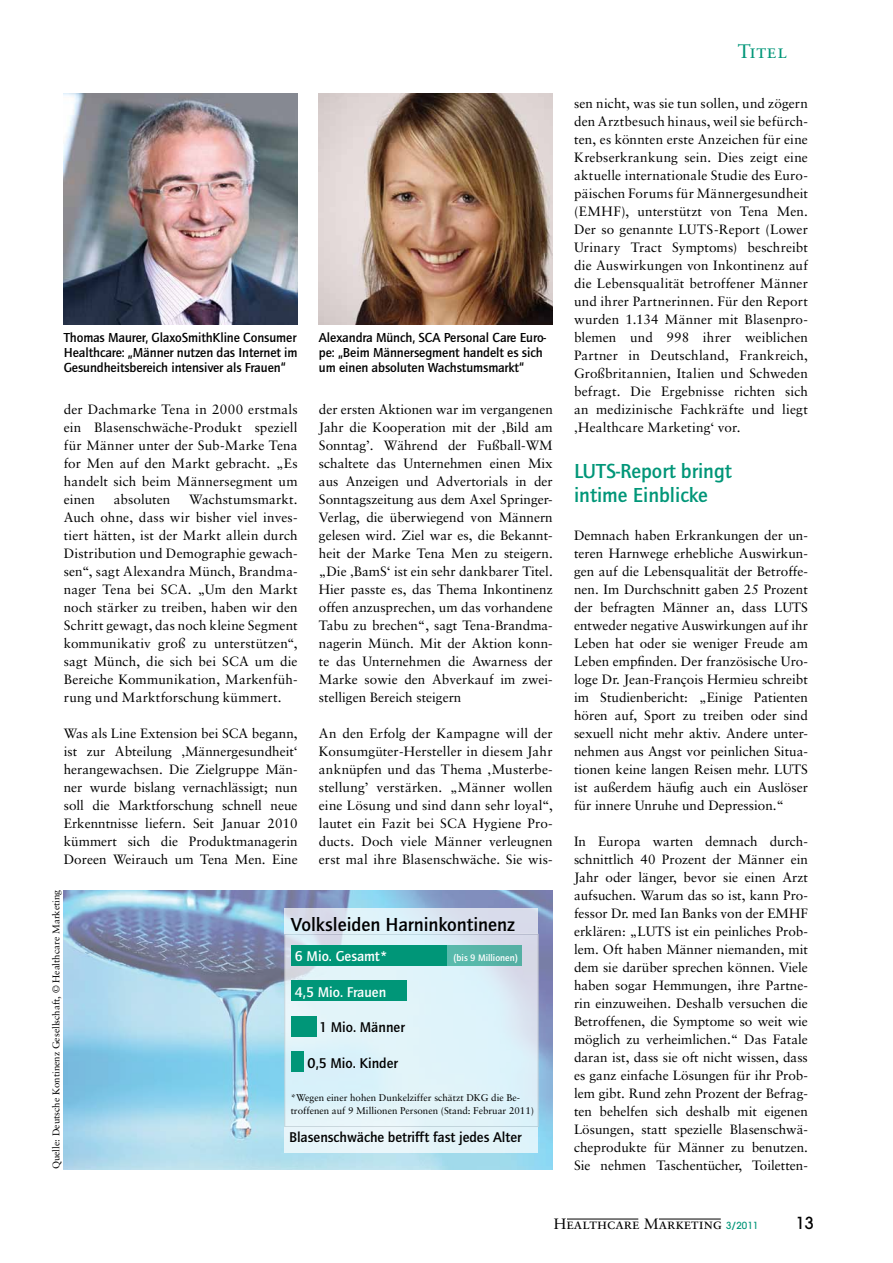
<style>
.page{position:relative;width:893px;height:1263px;background:#fff}
.page>*{position:absolute;margin:0;border:0;box-sizing:border-box;transform-origin:0 0}
.t1{font:500 21px/24px "Quay Sans ITC Std";color:#009678}
.t2{font:500 19.5px "Quay Sans ITC Std";color:#000}
.t3{font:19.5px "Sabon Roman SC";letter-spacing:.025em;color:#009678}
.t4{font:500 16.5px "Avant Garde";color:#000}
.t5{font:15px "Sabon Roman SC";color:#000}
.t6{font:500 14.7px "Quay Sans ITC Std";color:#000}
.t7{font:500 14.7px "Quay Sans ITC Std";color:#fff}
.t8{font:13.5px/18px "Sabon";color:#000;text-align:justify}
.t9{font:500 13.5px/15px "Quay Sans ITC Std";letter-spacing:-.005em;color:#000;text-align:justify}
.t10{font:9.75px/13px "Sabon";color:#000}
.t11{font:500 9.75px "Quay Sans ITC Std";color:#fff}
.s1{font-family:"Avant Garde";font-weight:500;font-size:9.75px;color:#009678}
</style>
<div class="page">
<hr style="left:567px;top:1219px;width:71px;height:1px;background:#000">
<hr style="left:659px;top:1219px;width:62px;height:1px;background:#000">
<img style="left:64px;top:890px;width:489px;height:279px">
<img style="left:64px;top:94px;width:234px;height:230px">
<img style="left:319px;top:94px;width:234px;height:230px">
<svg style="left:284px;top:934px;width:254px;height:193px;background:#dceff6"></svg>
<div style="left:284px;top:1127px;width:254px;height:25px;background:#e6f5f9"></div>
<svg style="left:284px;top:908px;width:254px;height:26px;background:#dae5f0"></svg>
<div style="left:291px;top:944px;width:231px;height:21px;background:#57b5a8"></div>
<div style="left:291px;top:944px;width:155px;height:21px;background:#009678"></div>
<div style="left:291px;top:980px;width:116px;height:21px;background:#009678"></div>
<div style="left:291px;top:1016px;width:25px;height:21px;background:#009678"></div>
<div style="left:291px;top:1051px;width:13px;height:21px;background:#009678"></div>
<p class="t9" style="left:64px;top:330px;width:235px">Thomas Maurer, GlaxoSmithKline Consumer Healthcare: „Männer nutzen das Internet im Gesundheitsbereich intensiver als Frauen“</p>
<p class="t9" style="left:319px;top:330px;width:229px;text-align:left">Alexandra Münch, SCA Personal Care Euro&shy;pe: „Beim Männersegment handelt es sich um einen absoluten Wachstumsmarkt“</p>
<p class="t8" style="left:64px;top:400px;width:235px">der Dachmarke Tena in 2000 erstmals ein Blasenschwäche-Produkt speziell für Männer unter der Sub-Marke Tena for Men auf den Markt gebracht. „Es handelt sich beim Männersegment um einen</p>
<p class="t8" style="left:64px;top:490px;width:235px;text-indent:126px">Wachstumsmarkt.<br>Auch ohne, dass wir bisher viel inves&shy;tiert hätten, ist der Markt allein durch Distribution und Demographie gewach&shy;sen“, sagt Alexandra Münch, Brandma&shy;nager Tena bei SCA. „Um den Markt noch stärker zu treiben, haben wir den Schritt gewagt, das noch kleine Segment kommunikativ groß zu unterstützen“, sagt Münch, die sich bei SCA um die Bereiche Kommunikation, Markenfüh&shy;rung und Marktforschung kümmert.</p>
<p class="t8" style="left:64px;top:724px;width:235px">Was als Line Extension bei SCA begann, ist zur Abteilung ‚Männergesundheit‘ herangewachsen. Die Zielgruppe Män&shy;ner wurde bislang vernachlässigt; nun soll die Marktforschung schnell neue Erkenntnisse liefern. Seit Januar 2010 kümmert sich die Produktmanagerin Doreen Weirauch um Tena Men. Eine</p>
<p class="t8" style="left:114px;top:490px;width:58px">absoluten</p>
<p class="t8" style="left:319px;top:400px;width:235px">der ersten Aktionen war im vergangenen Jahr die Kooperation mit der ‚Bild am Sonntag’. Während der Fußball-WM schaltete das Unternehmen einen Mix aus Anzeigen und Advertorials in der Sonntagszeitung aus dem Axel Springer-Verlag, die überwiegend von Männern gelesen wird. Ziel war es, die Bekannt&shy;heit der Marke Tena Men zu steigern. „Die ‚BamS‘ ist ein sehr dankbarer Titel.<br>Hier passte es, das Thema Inkontinenz offen anzusprechen, um das vorhandene Tabu zu brechen“, sagt Tena-Brandma&shy;nagerin Münch. Mit der Aktion konn&shy;te das Unternehmen die Awarness der Marke sowie den Abverkauf im zwei&shy;stelligen Bereich steigern</p>
<p class="t8" style="left:319px;top:724px;width:235px">An den Erfolg der Kampagne will der Konsumgüter-Hersteller in diesem Jahr anknüpfen und das Thema ‚Musterbe&shy;stellung’ verstärken. „Männer wollen eine Lösung und sind dann sehr loyal“, lautet ein Fazit bei SCA Hygiene Pro&shy;ducts. Doch viele Männer verleugnen erst mal ihre Blasenschwäche. Sie wis-</p>
<p class="t10" style="left:49px;top:1169px;width:281px;rotate:-90deg">Quelle: Deutsche Kontinenz Gesellschaft, © Healthcare Marketing</p>
<h2 class="t2" style="left:291px;top:913px;width:225px">Volksleiden Harninkontinenz</h2>
<p class="t7" style="left:295px;top:947px;width:94px">6 Mio. Gesamt*</p>
<p class="t7" style="left:295px;top:983px;width:93px">4,5 Mio. Frauen</p>
<p class="t6" style="left:319px;top:1019px;width:87px">1 Mio. Männer</p>
<p class="t6" style="left:308px;top:1054px;width:92px">0,5 Mio. Kinder</p>
<p class="t11" style="left:453px;top:952px;width:66px">(bis 9 Millionen)</p>
<p class="t10" style="left:291px;top:1091px;width:245px">*Wegen einer hohen Dunkelziffer schätzt DKG die Be&shy;troffenen auf 9 Millionen Personen (Stand: Februar 2011)</p>
<p class="t6" style="left:289px;top:1128px;width:234px">Blasenschwäche betrifft fast jedes Alter</p>
<h2 class="t3" style="left:738px;top:39px;width:50px">Titel</h2>
<p class="t8" style="left:574px;top:94px;width:235px">sen nicht, was sie tun sollen, und zögern den Arztbesuch hinaus, weil sie befürch&shy;ten, es könnten erste Anzeichen für eine Krebserkrankung sein. Dies zeigt eine aktuelle internationale Studie des Euro&shy;päischen Forums für Männergesundheit (EMHF), unterstützt von Tena Men.<br>Der so genannte LUTS-Report (Lower Urinary Tract Symptoms) beschreibt die Auswirkungen von Inkontinenz auf die Lebensqualität betroffener Männer und ihrer Partnerinnen. Für den Report wurden 1.134 Männer mit Blasenpro&shy;blemen und 998 ihrer weiblichen Partner in Deutschland, Frankreich, Großbritannien, Italien und Schweden befragt. Die Ergebnisse richten sich an medizinische Fachkräfte und liegt ‚Healthcare Marketing‘ vor.</p>
<h1 class="t1" style="left:574px;top:459px;width:159px">LUTS-Report bringt intime Einblicke</h1>
<p class="t8" style="left:574px;top:526px;width:235px">Demnach haben Erkrankungen der un&shy;teren Harnwege erhebliche Auswirkun&shy;gen auf die Lebensqualität der Betroffe&shy;nen. Im Durchschnitt gaben 25 Prozent der befragten Männer an, dass LUTS entweder negative Auswirkungen auf ihr Leben hat oder sie weniger Freude am Leben empfinden. Der französische Uro&shy;loge Dr. Jean-François Hermieu schreibt im Studienbericht: „Einige Patienten hören auf, Sport zu treiben oder sind sexuell nicht mehr aktiv. Andere unter&shy;nehmen aus Angst vor peinlichen Situa&shy;tionen keine langen Reisen mehr. LUTS ist außerdem häufig auch ein Auslöser für innere Unruhe und Depression.“</p>
<p class="t8" style="left:574px;top:832px;width:235px">In Europa warten demnach durch&shy;schnittlich 40 Prozent der Männer ein Jahr oder länger, bevor sie einen Arzt aufsuchen. Warum das so ist, kann Pro&shy;fessor Dr. med Ian Banks von der EMHF erklären: „LUTS ist ein peinliches Prob&shy;lem. Oft haben Männer niemanden, mit dem sie darüber sprechen können. Viele haben sogar Hemmungen, ihre Partne&shy;rin einzuweihen. Deshalb versuchen die Betroffenen, die Symptome so weit wie möglich zu verheimlichen.“ Das Fatale daran ist, dass sie oft nicht wissen, dass es ganz einfache Lösungen für ihr Prob&shy;lem gibt. Rund zehn Prozent der Befrag&shy;ten behelfen sich deshalb mit eigenen Lösungen, statt spezielle Blasenschwä&shy;cheprodukte für Männer zu benutzen.</p>
<p class="t8" style="left:574px;top:1156px;width:235px">Sie nehmen Taschentücher, Toiletten-</p>
<p class="t5" style="left:554px;top:1215px;width:206px">Healthcare Marketing <span class="s1">3/2011</span></p>
<p class="t4" style="left:796px;top:1213px;width:20px">13</p>
</div>
